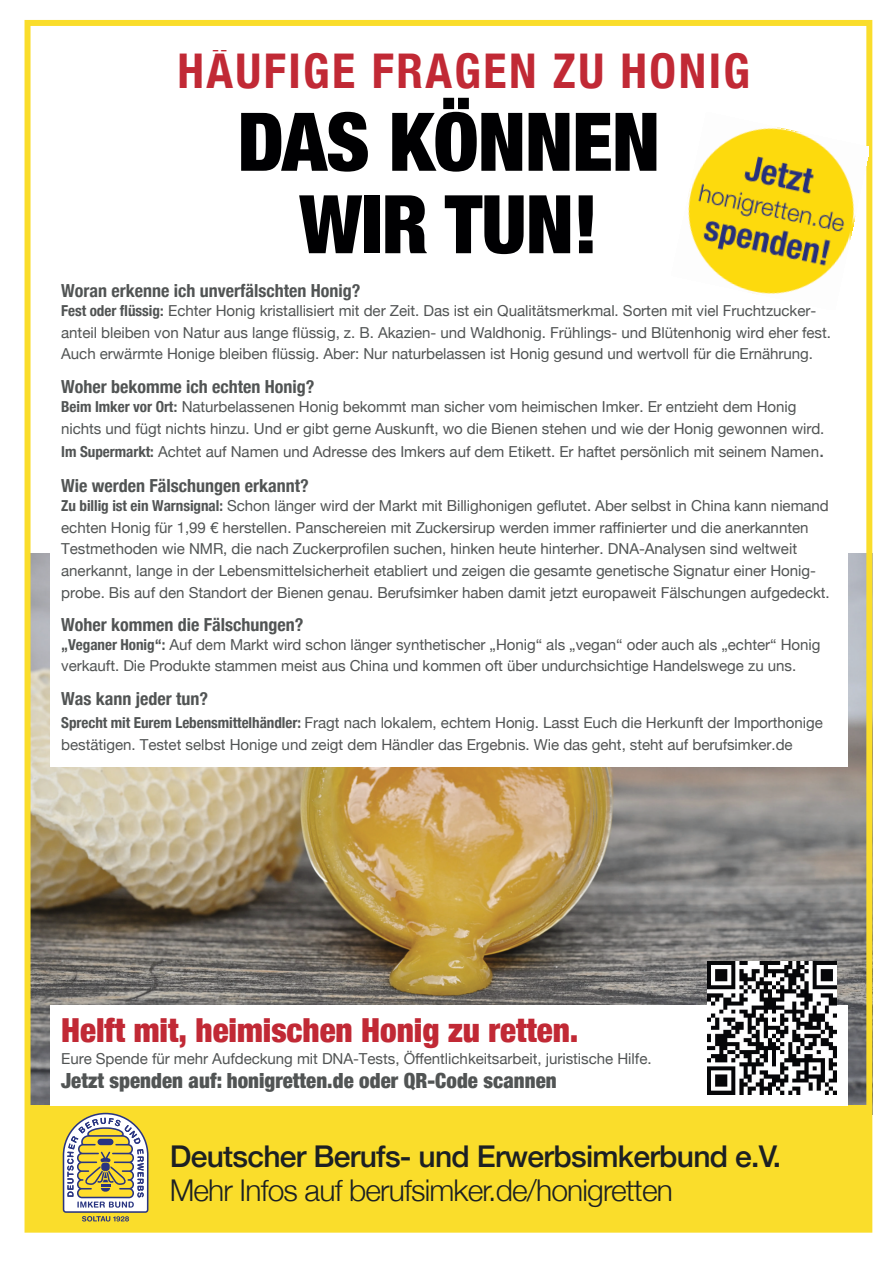
<style>
.page{position:relative;width:893px;height:1263px;background:#fff}
.page>*{position:absolute;margin:0;border:0;box-sizing:border-box;transform-origin:0 0}
.t1{font:900 condensed 81px/82.5px "Helvetica Neue";letter-spacing:-.01em;color:#000002;text-align:center}
.t2{font:700 condensed 47.85px "Helvetica Neue";letter-spacing:.05em;color:#c12935}
.t3{font:900 condensed 33.15px "Helvetica Neue";color:#c12935}
.t4{font:500 30px "Helvetica Neue";letter-spacing:-.025em;color:#1c2023}
.t5{font:300 30px "Helvetica Neue";letter-spacing:-.03em;color:#1c2023}
.t6{font:900 condensed 20.85px "Helvetica Neue";letter-spacing:.005em;color:#515454}
.t7{font:700 condensed 18px "Helvetica Neue";color:#515454}
.t8{font:15.15px/21.6px "Helvetica Neue";letter-spacing:-.005em;color:#515454}
.s1{font-weight:700;font-stretch:condensed}
.s2{font-weight:500}
.s3{font-family:"Rockwell";font-size:18px}
</style>
<div class="page">
<img style="left:32px;top:554px;width:833px;height:551px">
<div style="left:25px;top:20px;width:847px;height:1213px;border:6px solid #fadd2b"></div>
<div style="left:26px;top:1105px;width:841px;height:125px;background:#fadd2b"></div>
<svg style="left:63px;top:1113px;width:86px;height:108px"></svg>
<div style="left:98px;top:1139px;width:15px;height:6px;background:#293581;border-radius:3px"></div>
<div style="left:50px;top:273px;width:797px;height:494px;background:#fff"></div>
<div style="left:50px;top:1005px;width:797px;height:101px;background:#fff"></div>
<img style="left:708px;top:961px;width:128px;height:133px">
<img style="left:688px;top:113px;width:181px;height:197px">
<h2 class="t2" style="left:177px;top:42px;width:574px">HÄUFIGE FRAGEN ZU HONIG</h2>
<h1 class="t1" style="left:238px;top:99px;width:424px">DAS KÖNNEN<br>WIR TUN!</h1>
<p class="t7" style="left:61px;top:280px;width:301px">Woran erkenne ich unverfälschten Honig?</p>
<p class="t8" style="left:61px;top:300px;width:771px"><span class="s1">Fest oder flüssig</span><span class="s2">:</span> Echter Honig kristallisiert mit der Zeit. Das ist ein Qualitätsmerkmal. Sorten mit viel Fruchtzucker&shy;anteil bleiben von Natur aus lange flüssig, z. B. Akazien- und Waldhonig. Frühlings- und Blütenhonig wird eher fest.<br>Auch erwärmte Honige bleiben flüssig. Aber: Nur naturbelassen ist Honig gesund und wertvoll für die Ernährung.</p>
<p class="t7" style="left:61px;top:375px;width:255px">Woher bekomme ich echten Honig?</p>
<p class="t8" style="left:61px;top:395px;width:765px"><span class="s1">Beim Imker vor Ort</span><span class="s2">:</span> Naturbelassenen Honig bekommt man sicher vom heimischen Imker. Er entzieht dem Honig nichts und fügt nichts hinzu. Und er gibt gerne Auskunft, wo die Bienen stehen und wie der Honig gewonnen wird.</p>
<p class="t8" style="left:61px;top:441px;width:764px"><span class="s1">Im Supermarkt:</span> Achtet auf Namen und Adresse des Imkers auf dem Etikett. Er haftet persönlich mit seinem Namen<span class="s3">.</span></p>
<p class="t7" style="left:61px;top:475px;width:249px">Wie werden Fälschungen erkannt?</p>
<p class="t8" style="left:61px;top:495px;width:770px"><span class="s1">Zu billig ist ein Warnsignal:</span> Schon länger wird der Markt mit Billighonigen geflutet. Aber selbst in China kann niemand echten Honig für 1,99 € herstellen. Panschereien mit Zuckersirup werden immer raffinierter und die anerkannten Testmethoden wie NMR, die nach Zuckerprofilen suchen, hinken heute hinterher. DNA-Analysen sind weltweit anerkannt, lange in der Lebensmittelsicherheit etabliert und zeigen die gesamte genetische Signatur einer Honig&shy;probe. Bis auf den Standort der Bienen genau. Berufsimker haben damit jetzt europaweit Fälschungen aufgedeckt.</p>
<p class="t7" style="left:61px;top:614px;width:244px">Woher kommen die Fälschungen?</p>
<p class="t8" style="left:61px;top:633px;width:761px"><span class="s1">„Veganer Honig“:</span> Auf dem Markt wird schon länger synthetischer „Honig“ als „vegan“ oder auch als „echter“ Honig verkauft. Die Produkte stammen meist aus China und kommen oft über undurchsichtige Handelswege zu uns.</p>
<p class="t7" style="left:61px;top:688px;width:148px">Was kann jeder tun?</p>
<p class="t8" style="left:61px;top:711px;width:763px"><span class="s1">Sprecht mit Eurem Lebensmittelhändler:</span> Fragt nach lokalem, echtem Honig. Lasst Euch die Herkunft der Importhonige bestätigen. Testet selbst Honige und zeigt dem Händler das Ergebnis. Wie das geht, steht auf berufsimker.de</p>
<h3 class="t3" style="left:61px;top:1009px;width:519px">Helft mit, heimischen Honig zu retten.</h3>
<p class="t8" style="left:61px;top:1048px;width:592px">Eure Spende für mehr Aufdeckung mit DNA-Tests, Öffentlichkeitsarbeit, juristische Hilfe.</p>
<h3 class="t6" style="left:61px;top:1068px;width:497px">Jetzt spenden auf: honigretten.de oder QR-Code scannen</h3>
<h3 class="t4" style="left:170px;top:1138px;width:613px">Deutscher Berufs- und Erwerbsimkerbund e.V.</h3>
<h3 class="t5" style="left:170px;top:1172px;width:505px">Mehr Infos auf berufsimker.de/honigretten</h3>
</div>
